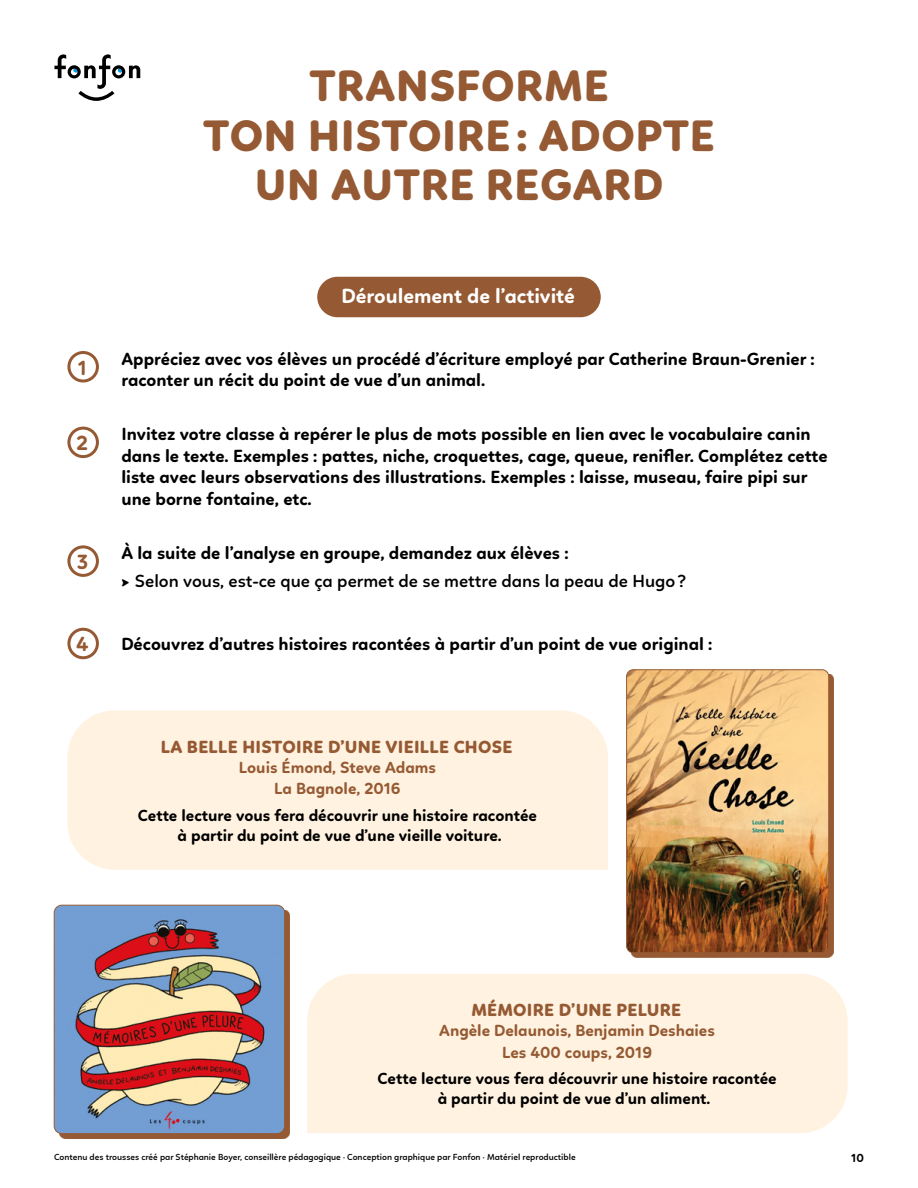
<style>
.page{position:relative;width:918px;height:1188px;background:#fff}
.page>*{position:absolute;margin:0;border:0;box-sizing:border-box;transform-origin:0 0}
.t1{font:800 45px/49.5px "Linotte";letter-spacing:.015em;color:#955a33;text-align:center}
.t2{font:700 21px "Linotte";color:#fff}
.t3{font:700 21px "Linotte";color:#955a33}
.t4{font:700 18px/21.6px "Linotte";color:#000}
.t5{font:600 18px "Linotte";color:#000}
.t6{font:800 18px "Linotte";letter-spacing:.015em;color:#955a33}
.t7{font:700 16.5px/19.8px "Linotte";color:#000;text-align:center}
.t8{font:700 16.5px/21.6px "Linotte";color:#955a33;text-align:center}
.t9{font:700 12px "Linotte";color:#000}
.t10{font:600 9px "Linotte";color:#000}
</style>
<div class="page">
<svg style="left:54px;top:54px;width:86px;height:47px"></svg>
<div style="left:317px;top:277px;width:284px;height:40px;background:#955a33;border-radius:20px"></div>
<div style="left:67px;top:351px;width:32px;height:32px;border:3px solid #955a33;border-radius:50%"></div>
<div style="left:67px;top:427px;width:32px;height:31px;border:3px solid #955a33;border-radius:50%"></div>
<div style="left:67px;top:545px;width:32px;height:32px;border:3px solid #955a33;border-radius:50%"></div>
<div style="left:67px;top:628px;width:32px;height:31px;border:3px solid #955a33;border-radius:50%"></div>
<div style="left:67px;top:710px;width:541px;height:160px;background:#fff2e0"></div>
<div style="left:307px;top:974px;width:541px;height:159px;background:#fff2e0"></div>
<div style="left:631px;top:674px;width:202px;height:283px;background:#955a33"></div>
<img style="left:627px;top:670px;width:202px;height:283px">
<div style="left:626px;top:670px;width:203px;height:283px;border:1px solid #955a33;border-radius:7px"></div>
<div style="left:59px;top:910px;width:231px;height:229px;background:#955a33"></div>
<img style="left:54px;top:905px;width:231px;height:229px">
<div style="left:54px;top:905px;width:231px;height:229px;border:1px solid #955a33;border-radius:8px"></div>
<h1 class="t1" style="left:203px;top:61px;width:513px">TRANSFORME<br>TON HISTOIRE: ADOPTE<br>UN AUTRE REGARD</h1>
<p class="t2" style="left:341px;top:284px;width:235px">Déroulement de l’activité</p>
<p class="t3" style="left:78px;top:355px;width:11px">1</p>
<p class="t4" style="left:121px;top:347px;width:695px">Appréciez avec vos élèves un procédé d’écriture employé par Catherine Braun-Grenier : raconter un récit du point de vue d’un animal.</p>
<p class="t3" style="left:77px;top:431px;width:13px">2</p>
<p class="t4" style="left:121px;top:423px;width:708px">Invitez votre classe à repérer le plus de mots possible en lien avec le vocabulaire canin dans le texte. Exemples : pattes, niche, croquettes, cage, queue, renifler. Complétez cette liste avec leurs observations des illustrations. Exemples : laisse, museau, faire pipi sur une borne fontaine, etc.</p>
<p class="t3" style="left:77px;top:549px;width:13px">3</p>
<p class="t4" style="left:121px;top:542px;width:449px">À la suite de l’analyse en groupe, demandez aux élèves :</p>
<p class="t5" style="left:121px;top:571px;width:566px">► Selon vous, est-ce que ça permet de se mettre dans la peau de Hugo?</p>
<p class="t3" style="left:76px;top:632px;width:14px">4</p>
<p class="t4" style="left:121px;top:633px;width:593px">Découvrez d’autres histoires racontées à partir d’un point de vue original :</p>
<p class="t6" style="left:161px;top:736px;width:353px">LA BELLE HISTOIRE D’UNE VIEILLE CHOSE</p>
<p class="t8" style="left:239px;top:756px;width:199px">Louis Émond, Steve Adams<br>La Bagnole, 2016</p>
<p class="t7" style="left:138px;top:805px;width:401px">Cette lecture vous fera découvrir une histoire racontée à partir du point de vue d’une vieille voiture.</p>
<p class="t6" style="left:472px;top:999px;width:211px">MÉMOIRE D’UNE PELURE</p>
<p class="t8" style="left:439px;top:1020px;width:277px">Angèle Delaunois, Benjamin Deshaies<br>Les 400 coups, 2019</p>
<p class="t7" style="left:378px;top:1069px;width:401px">Cette lecture vous fera découvrir une histoire racontée à partir du point de vue d’un aliment.</p>
<p class="t10" style="left:54px;top:1152px;width:523px">Contenu des trousses créé par Stéphanie Boyer, conseillère pédagogique · Conception graphique par Fonfon · Matériel reproductible</p>
<p class="t9" style="left:851px;top:1151px;width:14px">10</p>
</div>
